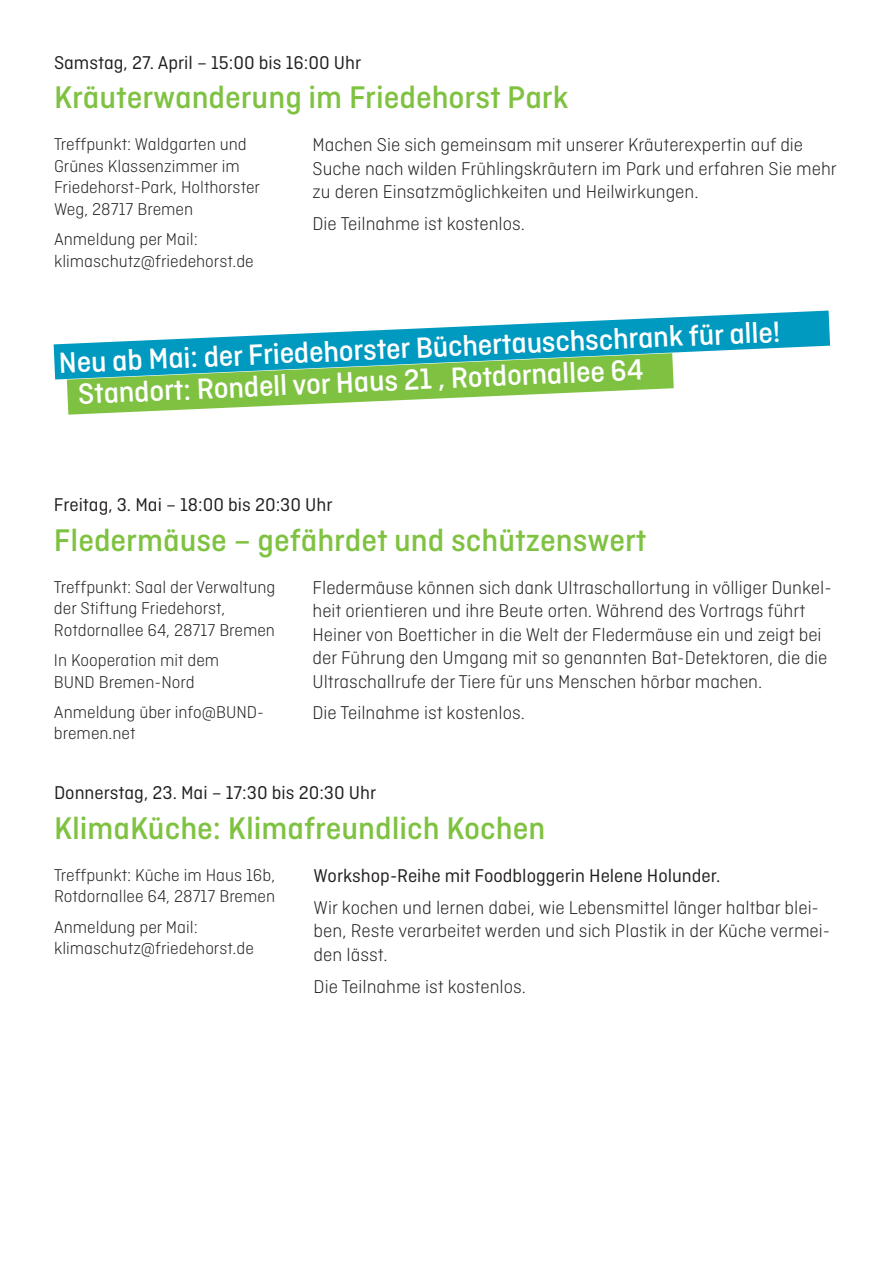
<style>
.page{position:relative;width:893px;height:1263px;background:#fff}
.page>*{position:absolute;margin:0;border:0;box-sizing:border-box;transform-origin:0 0}
.t1{font:500 33px "Ciutadella";color:#7fc241}
.t2{font:500 30.75px/31.2px "Ciutadella";color:#fff}
.t3{font:300 19.5px/23.4px "Ciutadella";color:#231f20}
.t4{font:19.5px "Ciutadella";color:#231f20}
.t5{font:300 18px/21.6px "Ciutadella";color:#231f20}
</style>
<div class="page">
<svg style="left:54px;top:311px;width:776px;height:68px;fill:#0099bf"></svg>
<svg style="left:67px;top:353px;width:607px;height:62px"></svg>
<p class="t4" style="left:54px;top:52px;width:309px">Samstag, 27. April – 15:00 bis 16:00 Uhr</p>
<h1 class="t1" style="left:54px;top:79px;width:516px">Kräuterwanderung im Friedehorst Park</h1>
<p class="t3" style="left:313px;top:133px;width:526px">Machen Sie sich gemeinsam mit unserer Kräuterexpertin auf die<br>Suche nach wilden Frühlingskräutern im Park und erfahren Sie mehr zu deren Einsatzmöglichkeiten und Heilwirkungen.</p>
<p class="t3" style="left:313px;top:212px;width:214px">Die Teilnahme ist kostenlos.</p>
<p class="t5" style="left:54px;top:133px;width:208px">Treffpunkt: Waldgarten und<br>Grünes Klassenzimmer im<br>Friedehorst-Park, Holthorster<br>Weg, 28717 Bremen</p>
<p class="t5" style="left:54px;top:228px;width:201px">Anmeldung per Mail: klimaschutz@friedehorst.de</p>
<h2 class="t2" style="left:76px;top:350px;width:706px;text-indent:-18px;rotate:-3deg">Neu ab Mai: der Friedehorster Büchertauschschrank für alle!<br>Standort: Rondell vor Haus 21 , Rotdornallee 64</h2>
<p class="t4" style="left:54px;top:494px;width:280px">Freitag, 3. Mai – 18:00 bis 20:30 Uhr</p>
<h1 class="t1" style="left:54px;top:522px;width:594px">Fledermäuse – gefährdet und schützenswert</h1>
<p class="t3" style="left:312px;top:576px;width:521px">Fledermäuse können sich dank Ultraschallortung in völliger Dunkel&shy;heit orientieren und ihre Beute orten. Während des Vortrags führt Heiner von Boetticher in die Welt der Fledermäuse ein und zeigt bei der Führung den Umgang mit so genannten Bat-Detektoren, die die Ultraschallrufe der Tiere für uns Menschen hörbar machen.</p>
<p class="t3" style="left:312px;top:701px;width:214px">Die Teilnahme ist kostenlos.</p>
<p class="t5" style="left:54px;top:576px;width:223px">Treffpunkt: Saal der Verwaltung der Stiftung Friedehorst,<br>Rotdornallee 64, 28717 Bremen</p>
<p class="t5" style="left:54px;top:649px;width:167px">In Kooperation mit dem<br>BUND Bremen-Nord</p>
<p class="t5" style="left:54px;top:701px;width:212px">Anmeldung über info@BUND&shy;bremen.net</p>
<p class="t4" style="left:54px;top:782px;width:324px">Donnerstag, 23. Mai – 17:30 bis 20:30 Uhr</p>
<h1 class="t1" style="left:54px;top:810px;width:493px">KlimaKüche: Klimafreundlich Kochen</h1>
<p class="t4" style="left:314px;top:865px;width:408px">Workshop-Reihe mit Foodbloggerin Helene Holunder.</p>
<p class="t3" style="left:314px;top:896px;width:518px">Wir kochen und lernen dabei, wie Lebensmittel länger haltbar blei&shy;ben, Reste verarbeitet werden und sich Plastik in der Küche vermei&shy;den lässt.</p>
<p class="t3" style="left:314px;top:974px;width:214px">Die Teilnahme ist kostenlos.</p>
<p class="t5" style="left:54px;top:864px;width:223px">Treffpunkt: Küche im Haus 16b,<br>Rotdornallee 64, 28717 Bremen</p>
<p class="t5" style="left:54px;top:916px;width:201px">Anmeldung per Mail: klimaschutz@friedehorst.de</p>
</div>
